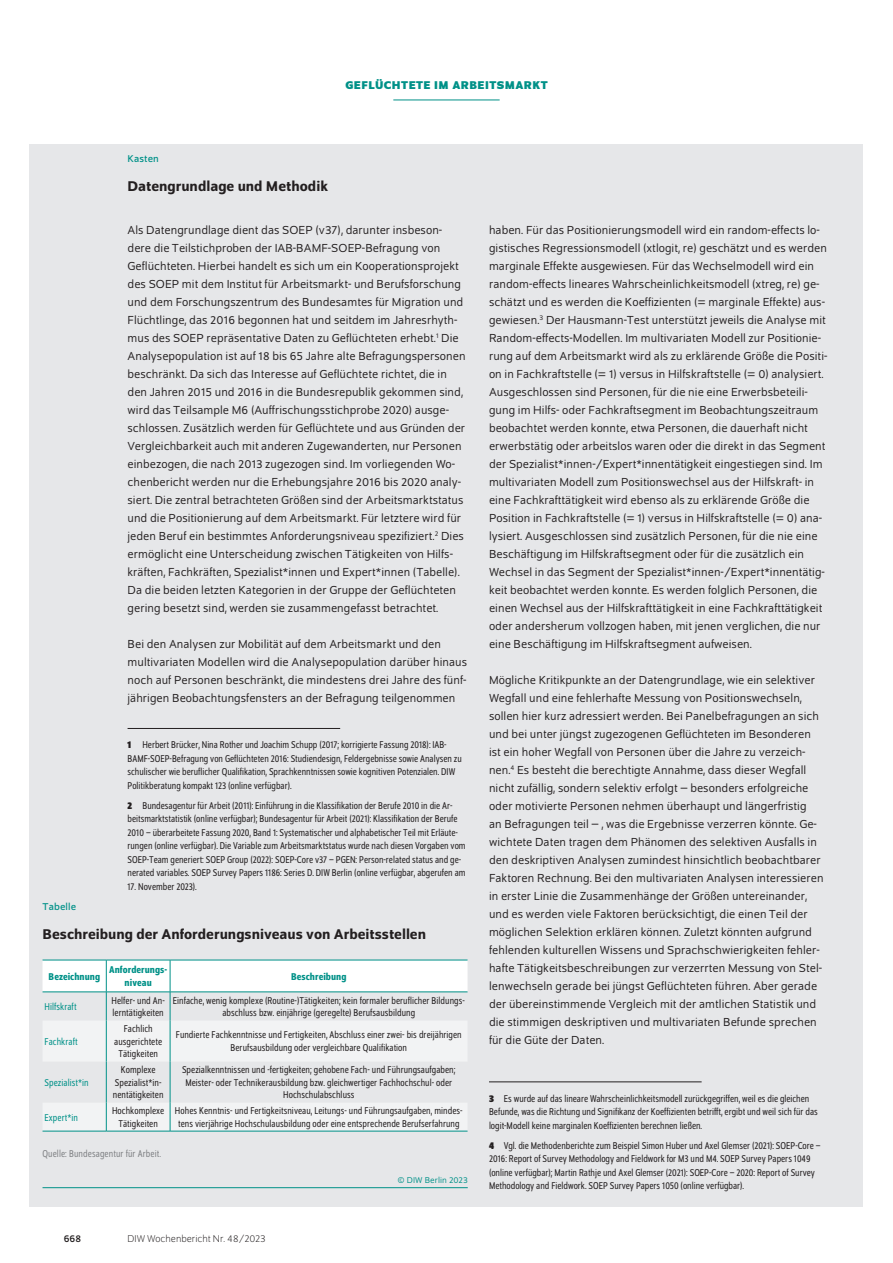
<style>
.page{position:relative;width:893px;height:1263px;background:#fff}
.page>*{position:absolute;margin:0;border:0;box-sizing:border-box;transform-origin:0 0}
.t1{font:500 15px "Schumpeter";color:#231f20}
.t2{font:12.3px/18px "Schumpeter Blond";letter-spacing:.005em;color:#231f20}
.t3{font:700 12px "Schumpeter";color:#009188}
.t4{font:semi-condensed 10.5px/13.5px "Schumpeter Blond";color:#231f20}
.t5{font:500 semi-condensed 10.5px/12.6px "Schumpeter";letter-spacing:.005em;color:#009188;text-align:center}
.t6{font:semi-condensed 10.5px "Schumpeter Blond";letter-spacing:.005em;color:#009188}
.t7{font:semi-condensed 10.5px "Schumpeter Blond";letter-spacing:.01em;color:#808285}
.t8{font:300 10.5px "Schumpeter";color:#231f20}
.t9{font:10.5px "Schumpeter";letter-spacing:.01em;color:#009188}
.t10{font:10.5px "Schumpeter";color:#231f20}
.t11{font:9px "Schumpeter Blond";letter-spacing:.01em;color:#009188}
.s1{font-family:"Schumpeter";font-weight:700}
</style>
<div class="page">
<hr style="left:393px;top:100px;width:107px;height:1px;background:#009188">
<div style="left:30px;top:144px;width:833px;height:1062px;background:#e6e7e9"></div>
<hr style="left:128px;top:728px;width:212px;height:1px;background:#231f20">
<hr style="left:489px;top:1081px;width:213px;height:1px;background:#231f20">
<svg style="left:43px;top:1020px;width:425px;height:111px;fill:#f2f3f4"></svg>
<hr style="left:170px;top:1020px;width:1px;height:41px;background:#009188">
<hr style="left:170px;top:1061px;width:1px;height:42px;background:#009188">
<svg style="left:170px;top:1103px;width:1px;height:28px"></svg>
<svg style="left:43px;top:960px;width:425px;height:60px"></svg>
<hr style="left:106px;top:1020px;width:1px;height:41px;background:#009188">
<hr style="left:106px;top:1061px;width:1px;height:42px;background:#009188">
<svg style="left:106px;top:1103px;width:1px;height:28px"></svg>
<hr style="left:43px;top:1131px;width:63px;height:1px;background:#009188">
<hr style="left:106px;top:1131px;width:64px;height:1px;background:#009188">
<hr style="left:170px;top:1131px;width:298px;height:1px;background:#009188">
<hr style="left:43px;top:1187px;width:425px;height:1px;background:#009188">
<p class="t3" style="left:346px;top:79px;width:17px">GEFLÜCHTETE</p>
<p class="t3" style="left:434px;top:79px;width:36px">IM ARBEITSMARKT</p>
<p class="t9" style="left:128px;top:153px;width:33px">Kasten</p>
<p class="t1" style="left:128px;top:178px;width:202px">Datengrundlage und Methodik</p>
<p class="t2" style="left:128px;top:221px;width:340px">Als Datengrundlage dient das SOEP (v37), darunter insbeson&shy;dere die Teilstichproben der IAB-BAMF-SOEP-Befragung von Geflüchteten. Hierbei handelt es sich um ein Kooperationsprojekt des SOEP mit dem Institut für Arbeitsmarkt- und Berufsforschung und dem Forschungszentrum des Bundesamtes für Migration und Flüchtlinge, das 2016 begonnen hat und seitdem im Jahresrhyth&shy;mus des SOEP repräsentative Daten zu Geflüchteten erhebt.<sup>1</sup> Die Analysepopulation ist auf 18 bis 65 Jahre alte Befragungspersonen beschränkt. Da sich das Interesse auf Geflüchtete richtet, die in den Jahren 2015 und 2016 in die Bundesrepublik gekommen sind, wird das Teilsample M6 (Auffrischungsstichprobe 2020) ausge&shy;schlossen. Zusätzlich werden für Geflüchtete und aus Gründen der Vergleichbarkeit auch mit anderen Zugewanderten, nur Personen einbezogen, die nach 2013 zugezogen sind. Im vorliegenden Wo&shy;chenbericht werden nur die Erhebungsjahre 2016 bis 2020 analy&shy;siert. Die zentral betrachteten Größen sind der Arbeitsmarktstatus und die Positionierung auf dem Arbeitsmarkt. Für letztere wird für jeden Beruf ein bestimmtes Anforderungsniveau spezifiziert.<sup>2</sup> Dies ermöglicht eine Unterscheidung zwischen Tätigkeiten von Hilfs&shy;kräften, Fachkräften, Spezialist*innen und Expert*innen (Tabelle).<br>Da die beiden letzten Kategorien in der Gruppe der Geflüchteten gering besetzt sind, werden sie zusammengefasst betrachtet.</p>
<p class="t2" style="left:128px;top:635px;width:341px">Bei den Analysen zur Mobilität auf dem Arbeitsmarkt und den multivariaten Modellen wird die Analysepopulation darüber hinaus noch auf Personen beschränkt, die mindestens drei Jahre des fünf&shy;jährigen Beobachtungsfensters an der Befragung teilgenommen</p>
<p class="t4" style="left:128px;top:738px;width:336px"><span class="s1">1</span> Herbert Brücker, Nina Rother und Joachim Schupp (2017; korrigierte Fassung 2018): IAB-BAMF-SOEP-Befragung von Geflüchteten 2016: Studiendesign, Feldergebnisse sowie Analysen zu schulischer wie beruflicher Qualifikation, Sprachkenntnissen sowie kognitiven Potenzialen. DIW Politikberatung kompakt 123 (online verfügbar).</p>
<p class="t4" style="left:128px;top:799px;width:340px"><span class="s1">2</span> Bundesagentur für Arbeit (2011): Einführung in die Klassifikation der Berufe 2010 in die Ar&shy;beitsmarktstatistik (online verfügbar); Bundesagentur für Arbeit (2021): Klassifikation der Berufe 2010 – überarbeitete Fassung 2020, Band 1: Systematischer und alphabetischer Teil mit Erläute&shy;rungen (online verfügbar). Die Variable zum Arbeitsmarktstatus wurde nach diesen Vorgaben vom SOEP-Team generiert: SOEP Group (2022): SOEP-Core v37 – PGEN: Person-related status and ge&shy;nerated variables. SOEP Survey Papers 1186: Series D. DIW Berlin (online verfügbar, abgerufen am</p>
<p class="t4" style="left:128px;top:880px;width:71px">17. November 2023).</p>
<p class="t9" style="left:43px;top:901px;width:35px">Tabelle</p>
<p class="t1" style="left:43px;top:926px;width:385px">Beschreibung der Anforderungsniveaus von Arbeitsstellen</p>
<p class="t5" style="left:49px;top:970px;width:53px">Bezeichnung</p>
<p class="t5" style="left:109px;top:964px;width:60px">Anforderungs&shy;niveau</p>
<p class="t5" style="left:291px;top:970px;width:57px">Beschreibung</p>
<p class="t6" style="left:45px;top:1001px;width:33px">Hilfskraft</p>
<p class="t4" style="left:112px;top:994px;width:55px;line-height:12.6px">Helfer- und An&shy;lerntätigkeiten</p>
<p class="t4" style="left:173px;top:994px;width:294px;line-height:12.6px;text-align:center">Einfache, wenig komplexe (Routine-)Tätigkeiten; kein formaler beruflicher Bildungs&shy;abschluss bzw. einjährige (geregelte) Berufsausbildung</p>
<p class="t6" style="left:45px;top:1036px;width:34px">Fachkraft</p>
<p class="t4" style="left:114px;top:1023px;width:49px;line-height:12.6px;text-align:center">Fachlich ausgerichtete<br>Tätigkeiten</p>
<p class="t4" style="left:176px;top:1029px;width:287px;line-height:12.6px;text-align:center">Fundierte Fachkenntnisse und Fertigkeiten, Abschluss einer zwei- bis dreijährigen<br>Berufsausbildung oder vergleichbare Qualifikation</p>
<p class="t6" style="left:45px;top:1077px;width:46px">Spezialist*in</p>
<p class="t4" style="left:113px;top:1064px;width:52px;line-height:12.6px;text-align:center">Komplexe<br>Spezialist*in&shy;nentätigkeiten</p>
<p class="t4" style="left:182px;top:1064px;width:275px;line-height:12.6px;text-align:center">Spezialkenntnissen und -fertigkeiten; gehobene Fach- und Führungsaufgaben;<br>Meister- oder Technikerausbildung bzw. gleichwertiger Fachhochschul- oder<br>Hochschulabschluss</p>
<p class="t6" style="left:45px;top:1112px;width:35px">Expert*in</p>
<p class="t4" style="left:112px;top:1105px;width:54px;line-height:12.6px;text-align:center">Hochkomplexe<br>Tätigkeiten</p>
<p class="t4" style="left:175px;top:1105px;width:289px;line-height:12.6px">Hohes Kenntnis- und Fertigkeitsniveau, Leitungs- und Führungsaufgaben, mindes&shy;tens vierjährige Hochschulausbildung oder eine entsprechende Berufserfahrung</p>
<p class="t7" style="left:43px;top:1148px;width:120px">Quelle: Bundesagentur für Arbeit.</p>
<p class="t11" style="left:397px;top:1176px;width:72px">© DIW Berlin 2023</p>
<p class="t10" style="left:64px;top:1233px;width:19px">668</p>
<p class="t8" style="left:128px;top:1234px;width:140px">DIW Wochenbericht Nr. 48/2023</p>
<p class="t2" style="left:489px;top:221px;width:340px">haben. Für das Positionierungsmodell wird ein random-effects lo&shy;gistisches Regressionsmodell (xtlogit, re) geschätzt und es werden marginale Effekte ausgewiesen. Für das Wechselmodell wird ein random-effects lineares Wahrscheinlichkeitsmodell (xtreg, re) ge&shy;schätzt und es werden die Koeffizienten (= marginale Effekte) aus&shy;gewiesen.<sup>3</sup> Der Hausmann-Test unterstützt jeweils die Analyse mit Random-effects-Modellen. Im multivariaten Modell zur Positionie&shy;rung auf dem Arbeitsmarkt wird als zu erklärende Größe die Positi&shy;on in Fachkraftstelle (= 1) versus in Hilfskraftstelle (= 0) analysiert.<br>Ausgeschlossen sind Personen, für die nie eine Erwerbsbeteili&shy;gung im Hilfs- oder Fachkraftsegment im Beobachtungszeitraum beobachtet werden konnte, etwa Personen, die dauerhaft nicht erwerbstätig oder arbeitslos waren oder die direkt in das Segment der Spezialist*innen-/Expert*innentätigkeit eingestiegen sind. Im multivariaten Modell zum Positionswechsel aus der Hilfskraft- in eine Fachkrafttätigkeit wird ebenso als zu erklärende Größe die Position in Fachkraftstelle (= 1) versus in Hilfskraftstelle (= 0) ana&shy;lysiert. Ausgeschlossen sind zusätzlich Personen, für die nie eine Beschäftigung im Hilfskraftsegment oder für die zusätzlich ein Wechsel in das Segment der Spezialist*innen-/Expert*innentätig&shy;keit beobachtet werden konnte. Es werden folglich Personen, die einen Wechsel aus der Hilfskrafttätigkeit in eine Fachkrafttätigkeit oder andersherum vollzogen haben, mit jenen verglichen, die nur eine Beschäftigung im Hilfskraftsegment aufweisen.</p>
<p class="t2" style="left:489px;top:672px;width:336px">Mögliche Kritikpunkte an der Datengrundlage, wie ein selektiver Wegfall und eine fehlerhafte Messung von Positionswechseln, sollen hier kurz adressiert werden. Bei Panelbefragungen an sich und bei unter jüngst zugezogenen Geflüchteten im Besonderen ist ein hoher Wegfall von Personen über die Jahre zu verzeich&shy;nen.<sup>4</sup> Es besteht die berechtigte Annahme, dass dieser Wegfall nicht zufällig, sondern selektiv erfolgt – besonders erfolgreiche oder motivierte Personen nehmen überhaupt und längerfristig<br>an Befragungen teil – , was die Ergebnisse verzerren könnte. Ge&shy;wichtete Daten tragen dem Phänomen des selektiven Ausfalls in den deskriptiven Analysen zumindest hinsichtlich beobachtbarer Faktoren Rechnung. Bei den multivariaten Analysen interessieren in erster Linie die Zusammenhänge der Größen untereinander, und es werden viele Faktoren berücksichtigt, die einen Teil der möglichen Selektion erklären können. Zuletzt könnten aufgrund fehlenden kulturellen Wissens und Sprachschwierigkeiten fehler&shy;hafte Tätigkeitsbeschreibungen zur verzerrten Messung von Stel&shy;lenwechseln gerade bei jüngst Geflüchteten führen. Aber gerade der übereinstimmende Vergleich mit der amtlichen Statistik und die stimmigen deskriptiven und multivariaten Befunde sprechen für die Güte der Daten.</p>
<p class="t4" style="left:489px;top:1092px;width:330px"><span class="s1">3</span> Es wurde auf das lineare Wahrscheinlichkeitsmodell zurückgegriffen, weil es die gleichen<br>Befunde, was die Richtung und Signifikanz der Koeffizienten betrifft, ergibt und weil sich für das logit-Modell keine marginalen Koeffizienten berechnen ließen.</p>
<p class="t4" style="left:489px;top:1139px;width:333px"><span class="s1">4</span> Vgl. die Methodenberichte zum Beispiel Simon Huber und Axel Glemser (2021): SOEP-Core – 2016: Report of Survey Methodology and Fieldwork for M3 und M4. SOEP Survey Papers 1049 (online verfügbar); Martin Rathje und Axel Glemser (2021): SOEP-Core – 2020: Report of Survey Methodology and Fieldwork. SOEP Survey Papers 1050 (online verfügbar).</p>
</div>
